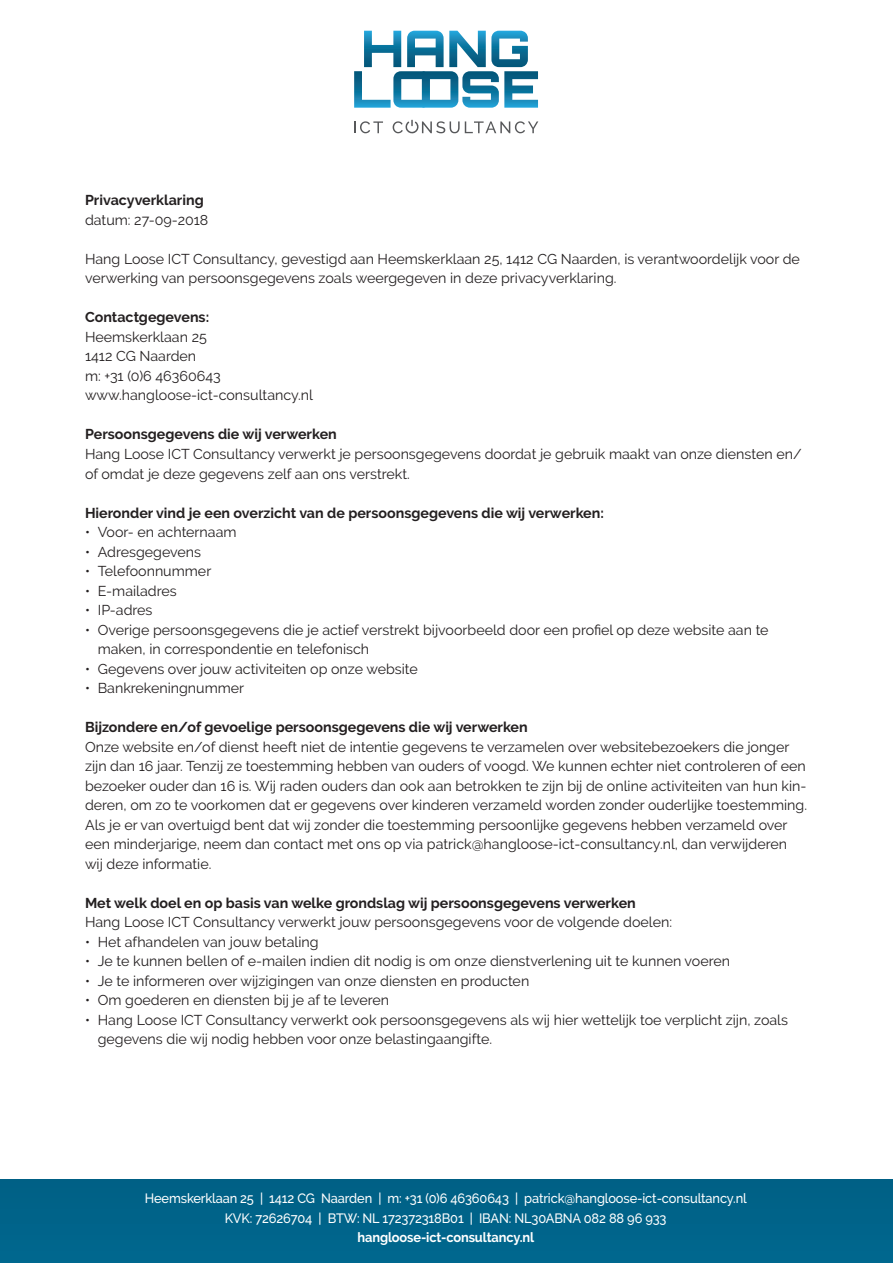
<style>
.page{position:relative;width:893px;height:1263px;background:#fff}
.page>*{position:absolute;margin:0;border:0;box-sizing:border-box;transform-origin:0 0}
.t1{font:14.25px/19.5px "Raleway";color:#231f20}
.kopje{font:700 14.25px "Raleway";color:#231f20}
.t2{font:500 13.5px "Raleway";letter-spacing:-.01em;color:#fff;scale:.95 1}
.t3{font:700 13.5px "Raleway";letter-spacing:-.01em;color:#fff;scale:.95 1}
</style>
<div class="page">
<div style="left:0;top:1179px;width:893px;height:84px;background:#006389"></div>
<svg style="left:354px;top:31px;width:184px;height:77px"></svg>
<svg style="left:354px;top:121px;width:29px;height:12px"></svg>
<svg style="left:393px;top:120px;width:145px;height:14px"></svg>
<p class="kopje" style="left:85px;top:192px;width:120px">Privacyverklaring</p>
<p class="t1" style="left:85px;top:210px;width:125px">datum: 27-09-2018</p>
<p class="t1" style="left:85px;top:249px;width:716px">Hang Loose ICT Consultancy, gevestigd aan Heemskerklaan 25, 1412 CG Naarden, is verantwoordelijk voor de verwerking van persoonsgegevens zoals weergegeven in deze privacyverklaring.</p>
<p class="kopje" style="left:85px;top:309px;width:126px">Contactgegevens:</p>
<p class="t1" style="left:85px;top:327px;width:123px">Heemskerklaan 25</p>
<p class="t1" style="left:85px;top:347px;width:113px">1412 CG Naarden</p>
<p class="t1" style="left:85px;top:366px;width:137px">m: +31 (0)6 46360643</p>
<p class="t1" style="left:85px;top:386px;width:230px">www.hangloose-ict-consultancy.nl</p>
<p class="kopje" style="left:85px;top:426px;width:253px">Persoonsgegevens die wij verwerken</p>
<p class="t1" style="left:85px;top:444px;width:718px">Hang Loose ICT Consultancy verwerkt je persoonsgegevens doordat je gebruik maakt van onze diensten en/ of omdat je deze gegevens zelf aan ons verstrekt.</p>
<p class="kopje" style="left:85px;top:504px;width:520px">Hieronder vind je een overzicht van de persoonsgegevens die wij verwerken:</p>
<p class="t1" style="left:85px;top:522px;width:153px">• Voor- en achternaam</p>
<p class="t1" style="left:85px;top:542px;width:118px">• Adresgegevens</p>
<p class="t1" style="left:85px;top:561px;width:128px">• Telefoonnummer</p>
<p class="t1" style="left:85px;top:581px;width:93px">• E-mailadres</p>
<p class="t1" style="left:85px;top:600px;width:69px">• IP-adres</p>
<p class="t1" style="left:85px;top:620px;width:685px">• Overige persoonsgegevens die je actief verstrekt bijvoorbeeld door een profiel op deze website aan te</p>
<p class="t1" style="left:98px;top:639px;width:273px">maken, in correspondentie en telefonisch</p>
<p class="t1" style="left:85px;top:659px;width:334px">• Gegevens over jouw activiteiten op onze website</p>
<p class="t1" style="left:85px;top:678px;width:161px">• Bankrekeningnummer</p>
<p class="kopje" style="left:85px;top:719px;width:444px">Bijzondere en/of gevoelige persoonsgegevens die wij verwerken</p>
<p class="t1" style="left:85px;top:737px;width:723px">Onze website en/of dienst heeft niet de intentie gegevens te verzamelen over websitebezoekers die jonger zijn dan 16 jaar. Tenzij ze toestemming hebben van ouders of voogd. We kunnen echter niet controleren of een bezoeker ouder dan 16 is. Wij raden ouders dan ook aan betrokken te zijn bij de online activiteiten van hun kin&shy;deren, om zo te voorkomen dat er gegevens over kinderen verzameld worden zonder ouderlijke toestemming.<br>Als je er van overtuigd bent dat wij zonder die toestemming persoonlijke gegevens hebben verzameld over een minderjarige, neem dan contact met ons op via patrick@hangloose-ict-consultancy.nl, dan verwijderen wij deze informatie.</p>
<p class="kopje" style="left:85px;top:894px;width:552px">Met welk doel en op basis van welke grondslag wij persoonsgegevens verwerken</p>
<p class="t1" style="left:85px;top:912px;width:589px">Hang Loose ICT Consultancy verwerkt jouw persoonsgegevens voor de volgende doelen:</p>
<p class="t1" style="left:85px;top:932px;width:235px">• Het afhandelen van jouw betaling</p>
<p class="t1" style="left:85px;top:951px;width:646px">• Je te kunnen bellen of e-mailen indien dit nodig is om onze dienstverlening uit te kunnen voeren</p>
<p class="t1" style="left:85px;top:971px;width:446px">• Je te informeren over wijzigingen van onze diensten en producten</p>
<p class="t1" style="left:85px;top:990px;width:306px">• Om goederen en diensten bij je af te leveren</p>
<p class="t1" style="left:98px;top:1010px;width:692px;text-indent:-13px">• Hang Loose ICT Consultancy verwerkt ook persoonsgegevens als wij hier wettelijk toe verplicht zijn, zoals gegevens die wij nodig hebben voor onze belastingaangifte.</p>
<p class="t2" style="left:145px;top:1191px;width:635px">Heemskerklaan 25 | 1412 CG Naarden | m: +31 (0)6 46360643 | patrick@hangloose-ict-consultancy.nl</p>
<p class="t2" style="left:225px;top:1210px;width:467px">KVK: 72626704 | BTW: NL 172372318B01 | IBAN: NL30ABNA 082 88 96 933</p>
<p class="t3" style="left:358px;top:1230px;width:187px">hangloose-ict-consultancy.nl</p>
</div>
